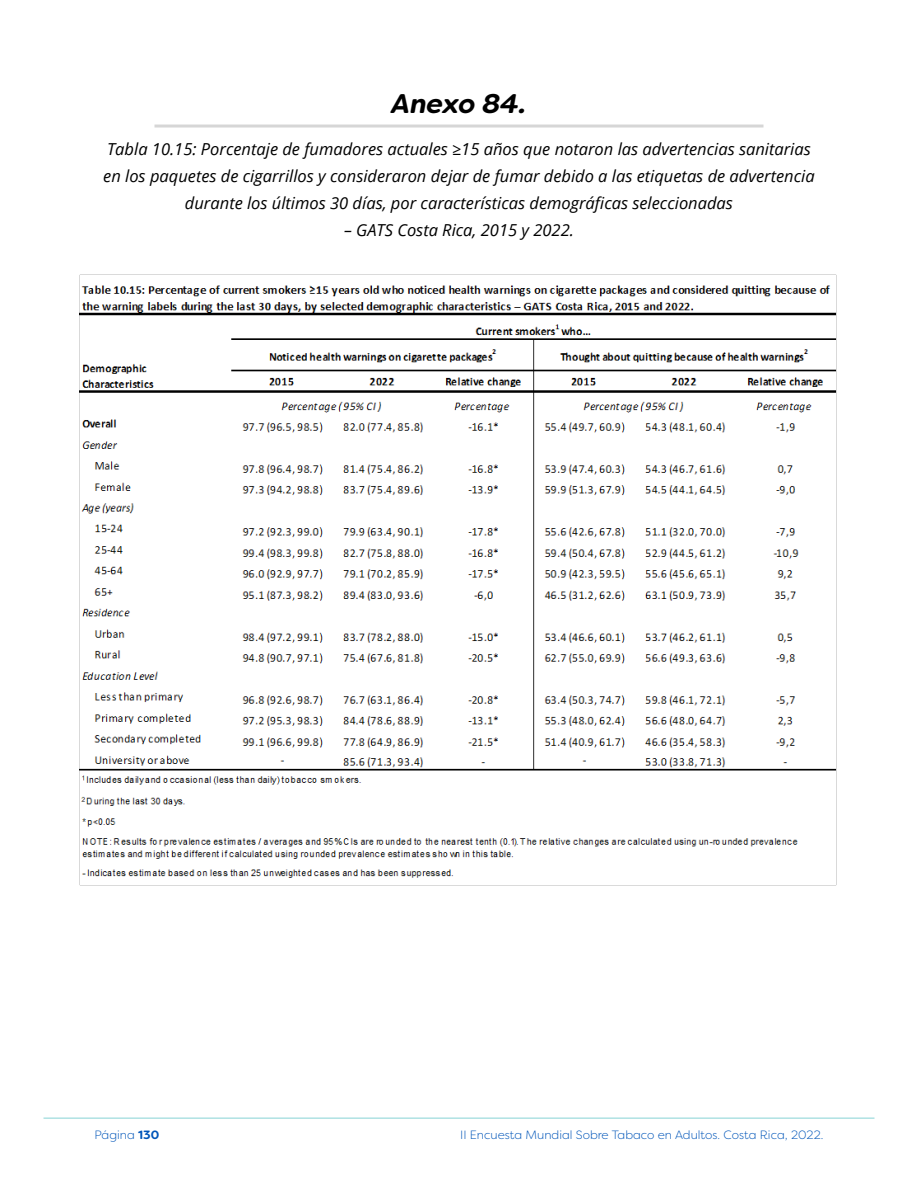
<style>
.page{position:relative;width:918px;height:1188px;background:#fff}
.page>*{position:absolute;margin:0;border:0;box-sizing:border-box;transform-origin:0 0}
.Anexos{font:italic 700 27px "Filson Soft";color:#000}
.Texto_9pt{font:italic 16.5px/27px "Open Sans";color:#000;text-align:center}
.t1{font:16.5px "Open Sans";color:#000}
.t2{font:300 12px "Filson Soft";color:#0055b9}
.s1{font-style:italic;font-size:16.2px}
.s2{font-weight:700}
</style>
<div class="page">
<img style="left:79px;top:275px;width:758px;height:610px">
<hr style="left:44px;top:1117px;width:830px;height:2px;background:#afe2e3">
<hr style="left:154px;top:125px;width:610px;height:3px;background:#d6d6d6">
<p class="Anexos" style="left:391px;top:86px;width:137px">Anexo 84.</p>
<p class="Texto_9pt" style="left:103px;top:135px;width:713px">Tabla 10.15: Porcentaje de fumadores actuales ≥15 años que notaron las advertencias sanitarias en los paquetes de cigarrillos y consideraron dejar de fumar debido a las etiquetas de advertencia durante los últimos 30 días, por características demográficas seleccionadas</p>
<p class="Texto_9pt" style="left:344px;top:216px;width:231px">– GATS Costa Rica, 2015 y 2022.</p>
<p class="t1" style="left:79px;top:141px;width:664px"><span class="s1">Anexo83.</span>Tabla 10.15: Porcentaje de fumadores actuales ≥15 años que notaron las</p>
<p class="t2" style="left:94px;top:1128px;width:66px">Página <span class="s2">130</span></p>
<p class="t2" style="left:460px;top:1128px;width:365px">II Encuesta Mundial Sobre Tabaco en Adultos. Costa Rica, 2022.</p>
</div>
